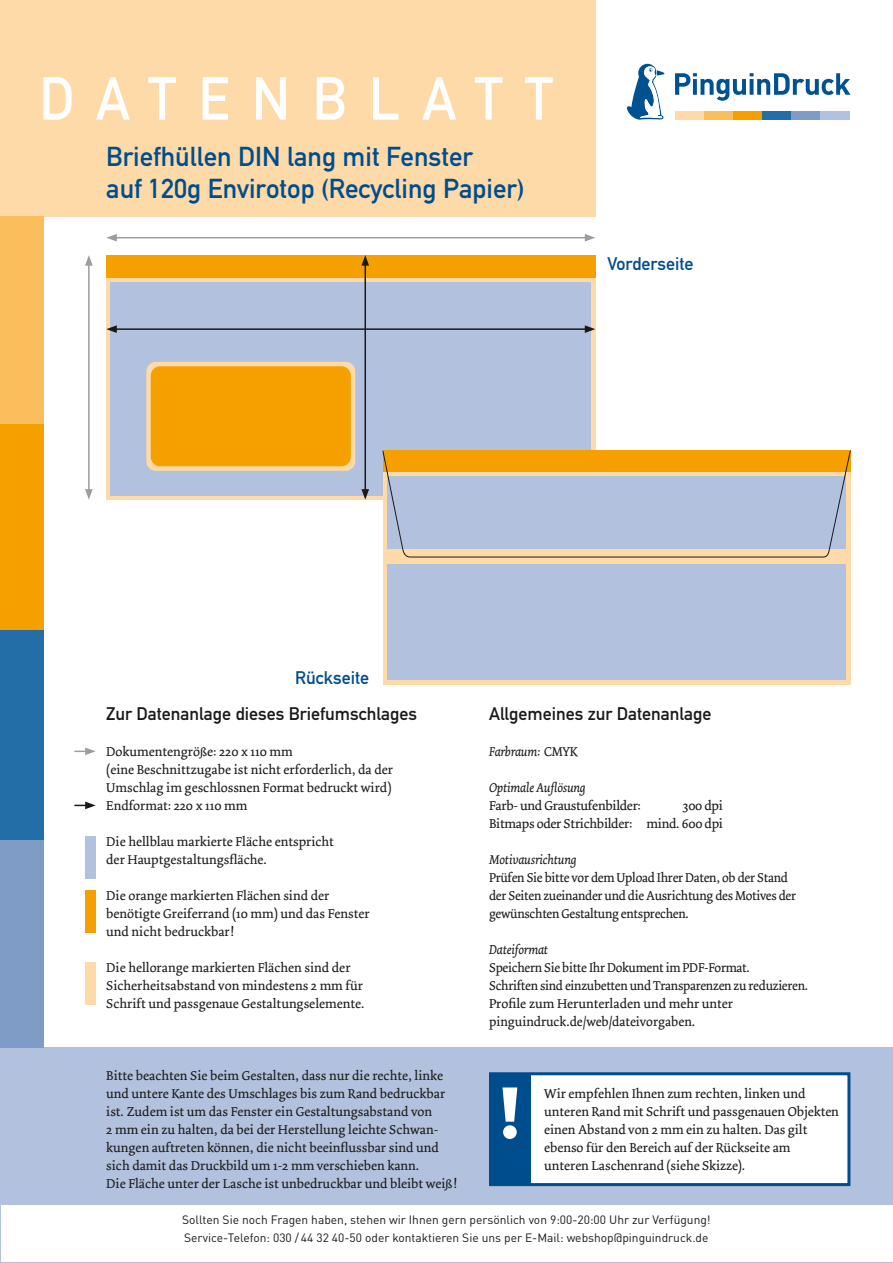
<style>
.page{position:relative;width:893px;height:1263px;background:#fff}
.page>*{position:absolute;margin:0;border:0;box-sizing:border-box;transform-origin:0 0}
.t1{font:27px/32.4px "DIN Mittelschrift";color:#004d8e}
.t2{font:18px "DIN Mittelschrift";color:#1a1a18}
.t3{font:18px "DIN Mittelschrift";color:#004d8e}
.t4{font:13.5px/18px "Dolly";color:#1a1a18}
.t5{font:13.5px/18px "Dolly";letter-spacing:-.02em;color:#1a1a18;scale:.96 1}
.t6{font:13.5px/18px "Dolly";letter-spacing:-.02em;color:#1a1a18;text-align:right}
.t7{font:italic 13.5px "Dolly";letter-spacing:-.02em;color:#1a1a18;scale:.96 1}
.t8{font:12px/18px "DIN Pro";color:#1a1a18}
.s1{font-style:normal}
</style>
<div class="page">
<div style="left:0;top:1048px;width:893px;height:215px;background:#b2c1de"></div>
<div style="left:1px;top:1205px;width:891px;height:57px;background:#fff"></div>
<div style="left:0;top:0;width:595px;height:216px;background:#fddaa7"></div>
<div style="left:675px;top:111px;width:29px;height:9px;background:#fddaa7"></div>
<div style="left:704px;top:111px;width:29px;height:9px;background:#fbbe5d"></div>
<div style="left:733px;top:111px;width:29px;height:9px;background:#f6a000"></div>
<div style="left:762px;top:111px;width:30px;height:9px;background:#246ea8"></div>
<div style="left:792px;top:111px;width:29px;height:9px;background:#7f9cc7"></div>
<div style="left:821px;top:111px;width:29px;height:9px;background:#b2c1de"></div>
<svg style="left:675px;top:73px;width:175px;height:28px"></svg>
<svg style="left:627px;top:64px;width:37px;height:55px"></svg>
<div style="left:0;top:216px;width:43px;height:208px;background:#fbbe5d"></div>
<div style="left:0;top:424px;width:43px;height:206px;background:#f6a000"></div>
<div style="left:0;top:630px;width:43px;height:210px;background:#246ea8"></div>
<div style="left:0;top:840px;width:43px;height:208px;background:#7f9cc7"></div>
<svg style="left:43px;top:77px;width:510px;height:43px"></svg>
<div style="left:489px;top:1072px;width:361px;height:114px;background:#fff;border:3px solid #004d8e"></div>
<div style="left:489px;top:1073px;width:42px;height:112px;background:#004d8e"></div>
<svg style="left:502px;top:1087px;width:15px;height:52px"></svg>
<div style="left:106px;top:277px;width:489px;height:223px;background:#fddaa7"></div>
<div style="left:111px;top:282px;width:480px;height:213px;background:#b2c1de"></div>
<div style="left:146px;top:362px;width:209px;height:109px;background:#fddaa7;border-radius:9px"></div>
<div style="left:151px;top:366px;width:200px;height:100px;background:#f6a000;border-radius:9px"></div>
<div style="left:106px;top:255px;width:489px;height:22px;background:#f6a000"></div>
<hr style="left:114px;top:237px;width:473px;height:1px;background:#9c9d9d">
<svg style="left:106px;top:234px;width:11px;height:8px"></svg>
<svg style="left:585px;top:234px;width:10px;height:8px"></svg>
<hr style="left:88px;top:263px;width:2px;height:228px;background:#9c9d9d">
<svg style="left:85px;top:255px;width:8px;height:11px"></svg>
<svg style="left:85px;top:489px;width:8px;height:11px"></svg>
<svg style="left:74px;top:747px;width:22px;height:8px"></svg>
<svg style="left:74px;top:801px;width:22px;height:8px"></svg>
<hr style="left:364px;top:263px;width:2px;height:228px;background:#1a1a18">
<svg style="left:361px;top:255px;width:8px;height:11px"></svg>
<svg style="left:361px;top:489px;width:8px;height:11px"></svg>
<hr style="left:114px;top:328px;width:473px;height:2px;background:#1a1a18">
<svg style="left:106px;top:325px;width:11px;height:8px"></svg>
<svg style="left:585px;top:325px;width:10px;height:8px"></svg>
<div style="left:383px;top:472px;width:467px;height:212px;background:#fddaa7"></div>
<div style="left:387px;top:476px;width:459px;height:204px;background:#b2c1de"></div>
<div style="left:383px;top:549px;width:467px;height:14px;background:#fddaa7"></div>
<div style="left:85px;top:836px;width:11px;height:43px;background:#b2c1de"></div>
<div style="left:85px;top:890px;width:11px;height:43px;background:#f6a000"></div>
<div style="left:85px;top:962px;width:11px;height:43px;background:#fddaa7"></div>
<svg style="left:382px;top:450px;width:469px;height:108px"></svg>
<h1 class="t1" style="left:106px;top:140px;width:420px">Briefhüllen DIN lang mit Fenster<br>auf 120g Envirotop (Recycling Papier)</h1>
<h2 class="t3" style="left:607px;top:253px;width:88px">Vorderseite</h2>
<h2 class="t3" style="left:295px;top:667px;width:75px">Rückseite</h2>
<h2 class="t2" style="left:106px;top:703px;width:312px">Zur Datenanlage dieses Briefumschlages</h2>
<h2 class="t2" style="left:489px;top:703px;width:224px">Allgemeines zur Datenanlage</h2>
<p class="t4" style="left:106px;top:743px;width:288px">Dokumentengröße: 220 x 110 mm<br>(eine Beschnittzugabe ist nicht erforderlich, da der Umschlag im geschlossnen Format bedruckt wird)<br>Endformat: 220 x 110 mm</p>
<p class="t4" style="left:106px;top:833px;width:229px">Die hellblau markierte Fläche entspricht der Hauptgestaltungsfläche.</p>
<p class="t4" style="left:106px;top:887px;width:265px">Die orange markierten Flächen sind der benötigte Greiferrand (10 mm) und das Fenster und nicht bedruckbar!</p>
<p class="t4" style="left:106px;top:959px;width:260px">Die hellorange markierten Flächen sind der<br>Sicherheitsabstand von mindestens 2 mm für<br>Schrift und passgenaue Gestaltungselemente.</p>
<p class="t4" style="left:106px;top:1067px;width:352px">Bitte beachten Sie beim Gestalten, dass nur die rechte, linke und untere Kante des Umschlages bis zum Rand bedruckbar ist. Zudem ist um das Fenster ein Gestaltungsabstand von<br>2 mm ein zu halten, da bei der Herstellung leichte Schwan&shy;kungen auftreten können, die nicht beeinflussbar sind und sich damit das Druckbild um 1-2 mm verschieben kann.<br>Die Fläche unter der Lasche ist unbedruckbar und bleibt weiß!</p>
<p class="t7" style="left:489px;top:744px;width:94px">Farbraum: <span class="s1">CMYK</span></p>
<p class="t7" style="left:489px;top:780px;width:102px">Optimale Auflösung</p>
<p class="t6" style="left:489px;top:797px;width:153px">Farb- und Graustufenbilder:</p>
<p class="t6" style="left:489px;top:797px;width:235px">300 dpi<br>Bitmaps oder Strichbilder: mind. 600 dpi</p>
<p class="t7" style="left:489px;top:852px;width:93px">Motivausrichtung</p>
<p class="t5" style="left:489px;top:869px;width:321px">Prüfen Sie bitte vor dem Upload Ihrer Daten, ob der Stand der Seiten zueinander und die Ausrichtung des Motives der gewünschten Gestaltung entsprechen.</p>
<p class="t7" style="left:489px;top:942px;width:63px">Dateiformat</p>
<p class="t5" style="left:489px;top:959px;width:334px">Speichern Sie bitte Ihr Dokument im PDF-Format.<br>Schriften sind einzubetten und Transparenzen zu reduzieren.<br>Profile zum Herunterladen und mehr unter pinguindruck.de/web/dateivorgaben.</p>
<p class="t4" style="left:544px;top:1085px;width:296px">Wir empfehlen Ihnen zum rechten, linken und unteren Rand mit Schrift und passgenauen Objekten einen Abstand von 2 mm ein zu halten. Das gilt ebenso für den Bereich auf der Rückseite am<br>unteren Laschenrand (siehe Skizze).</p>
<p class="t8" style="left:182px;top:1209px;width:530px">Sollten Sie noch Fragen haben, stehen wir Ihnen gern persönlich von 9:00-20:00 Uhr zur Verfügung!<br>Service-Telefon: 030 / 44 32 40-50 oder kontaktieren Sie uns per E-Mail: webshop@pinguindruck.de</p>
</div>
